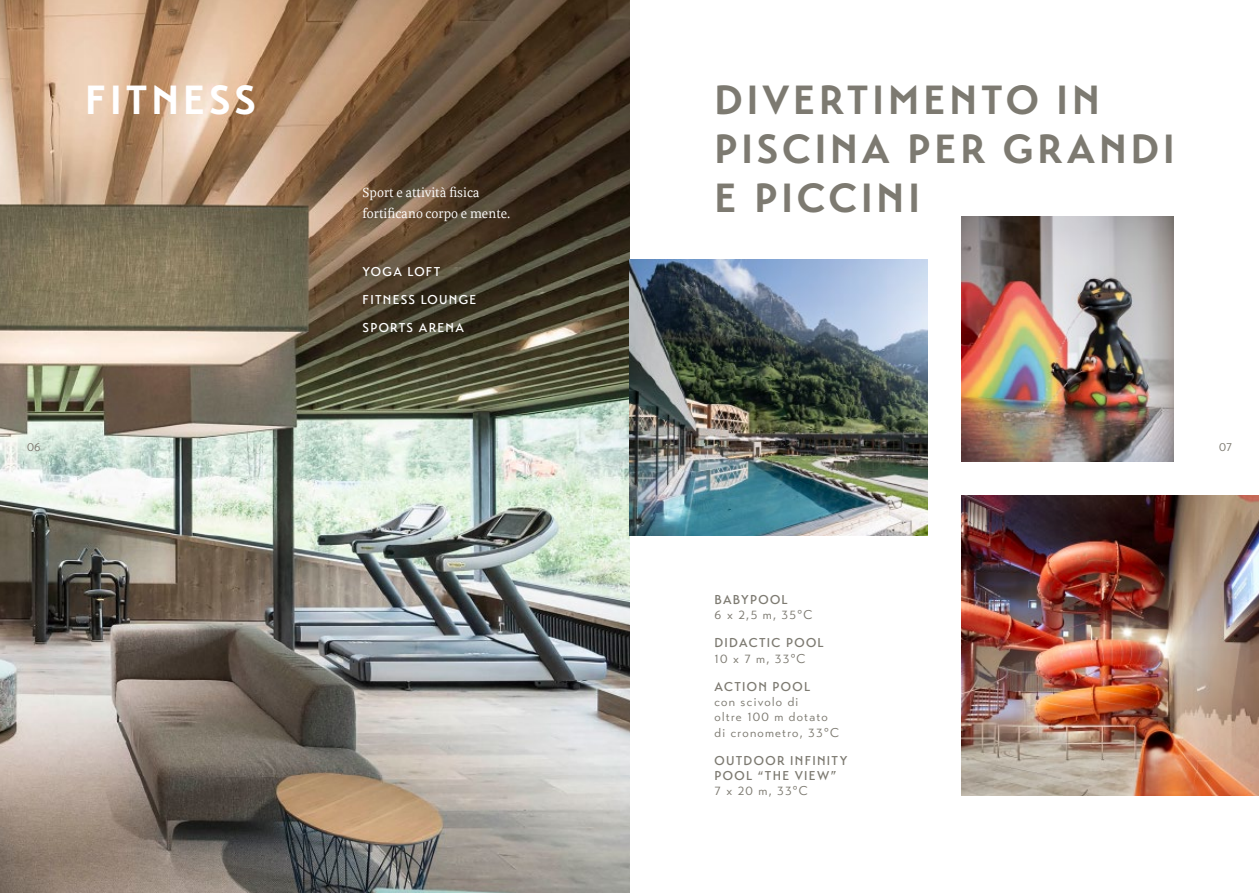
<style>
.page{position:relative;width:1259px;height:893px;background:#fff}
.page>*{position:absolute;margin:0;border:0;box-sizing:border-box;transform-origin:0 0}
.t1{font:700 40.5px/48.6px "Transat";letter-spacing:.1em;color:#7d7a71}
.t2{font:700 40.5px "Transat";letter-spacing:.1em;color:#fff}
.t3{font:13.5px/21px "Meret Pro";color:#fff}
.t4{font:12.75px/15.3px "Transat Standard";letter-spacing:.1em;color:#7d7a71}
.t5{font:500 12.75px/15.3px "Transat";letter-spacing:.1em;color:#7d7a71}
.t6{font:500 12.75px/28px "Transat";letter-spacing:.1em;color:#fff}
.t7{font:12px "Transat Standard";color:#7d7a71}
</style>
<div class="page">
<img style="left:0;top:0;width:629px;height:893px">
<img style="left:961px;top:496px;width:298px;height:299px">
<img style="left:961px;top:217px;width:213px;height:245px">
<img style="left:629px;top:259px;width:298px;height:277px">
<h1 class="t2" style="left:85px;top:76px;width:172px">FITNESS</h1>
<p class="t3" style="left:362px;top:182px;width:149px">Sport e attività fisica fortificano corpo e mente.</p>
<p class="t6" style="left:362px;top:257px;width:79px">YOGA LOFT</p>
<p class="t6" style="left:362px;top:285px;width:115px">FITNESS LOUNGE<br>SPORTS ARENA</p>
<h1 class="t1" style="left:714px;top:76px;width:461px">DIVERTIMENTO IN<br>PISCINA PER GRANDI<br>E PICCINI</h1>
<p class="t7" style="left:27px;top:440px;width:15px">06</p>
<p class="t7" style="left:1219px;top:440px;width:14px">07</p>
<p class="t5" style="left:714px;top:592px;width:75px">BABYPOOL</p>
<p class="t4" style="left:714px;top:607px;width:99px">6 x 2,5 m, 35°C</p>
<p class="t5" style="left:714px;top:635px;width:111px">DIDACTIC POOL</p>
<p class="t4" style="left:714px;top:651px;width:93px">10 x 7 m, 33°C</p>
<p class="t5" style="left:714px;top:679px;width:97px">ACTION POOL</p>
<p class="t4" style="left:714px;top:694px;width:126px">con scivolo di<br>oltre 100 m dotato di cronometro, 33°C</p>
<p class="t5" style="left:714px;top:752px;width:134px">OUTDOOR INFINITY<br>POOL “THE VIEW”</p>
<p class="t4" style="left:714px;top:783px;width:95px">7 x 20 m, 33°C</p>
</div>
